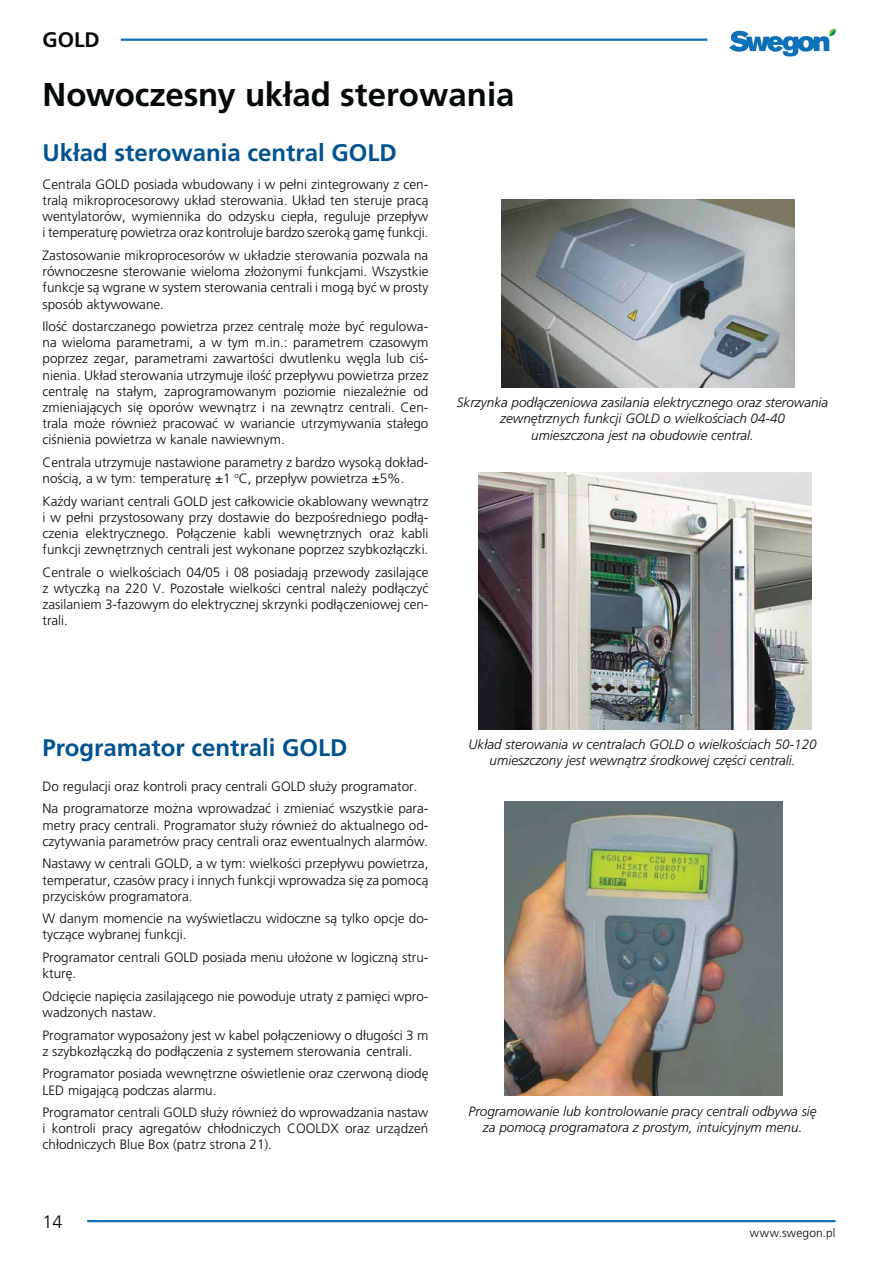
<style>
.page{position:relative;width:893px;height:1263px;background:#fff}
.page>*{position:absolute;margin:0;border:0;box-sizing:border-box;transform-origin:0 0}
.t1{font:700 33px "Frutiger CE";color:#040809}
.t2{font:700 24px "Frutiger CE";color:#00528e}
.t3{font:700 21px "Frutiger CE";color:#040809}
.t4{font:300 18px "Frutiger CE";color:#040809}
.t5{font:300 13.5px/16.2px "Frutiger CE";color:#040809}
.t6{font:italic 300 13.5px/16.2px "Frutiger CE";color:#040809;text-align:center}
.t7{font:300 12px "Frutiger CE";letter-spacing:.01em;color:#040809}
</style>
<div class="page">
<svg style="left:729px;top:29px;width:106px;height:28px"></svg>
<hr style="left:121px;top:39px;width:586px;height:2px;background:#0c71b7">
<hr style="left:87px;top:1220px;width:748px;height:2px;background:#0c71b7">
<img style="left:504px;top:801px;width:278px;height:295px">
<img style="left:478px;top:472px;width:333px;height:257px">
<img style="left:501px;top:200px;width:293px;height:188px">
<h3 class="t3" style="left:42px;top:30px;width:59px">GOLD</h3>
<h1 class="t1" style="left:42px;top:81px;width:473px">Nowoczesny układ sterowania</h1>
<h2 class="t2" style="left:42px;top:142px;width:356px">Układ sterowania central GOLD</h2>
<p class="t5" style="left:43px;top:177px;width:387px;text-align:justify">Centrala GOLD posiada wbudowany i w pełni zintegrowany z cen&shy;tralą mikroprocesorowy układ sterowania. Układ ten steruje pracą wentylatorów, wymiennika do odzysku ciepła, reguluje przepływ i temperaturę powietrza oraz kontroluje bardzo szeroką gamę funkcji.</p>
<p class="t5" style="left:43px;top:248px;width:387px;text-align:justify">Zastosowanie mikroprocesorów w układzie sterowania pozwala na równoczesne sterowanie wieloma złożonymi funkcjami. Wszystkie funkcje są wgrane w system sterowania centrali i mogą być w prosty sposób aktywowane.</p>
<p class="t5" style="left:43px;top:319px;width:387px;text-align:justify">Ilość dostarczanego powietrza przez centralę może być regulowa&shy;na wieloma parametrami, a w tym m.in.: parametrem czasowym poprzez zegar, parametrami zawartości dwutlenku węgla lub ciś&shy;nienia. Układ sterowania utrzymuje ilość przepływu powietrza przez centralę na stałym, zaprogramowanym poziomie niezależnie od zmieniających się oporów wewnątrz i na zewnątrz centrali. Cen&shy;trala może również pracować w wariancie utrzymywania stałego ciśnienia powietrza w kanale nawiewnym.</p>
<p class="t5" style="left:43px;top:455px;width:387px">Centrala utrzymuje nastawione parametry z bardzo wysoką dokład&shy;nością, a w tym: temperaturę ±1 <sup>o</sup>C, przepływ powietrza ±5%.</p>
<p class="t5" style="left:43px;top:494px;width:387px;text-align:justify">Każdy wariant centrali GOLD jest całkowicie okablowany wewnątrz i w pełni przystosowany przy dostawie do bezpośredniego podłą&shy;czenia elektrycznego. Połączenie kabli wewnętrznych oraz kabli funkcji zewnętrznych centrali jest wykonane poprzez szybkozłączki.</p>
<p class="t5" style="left:43px;top:565px;width:387px;text-align:justify">Centrale o wielkościach 04/05 i 08 posiadają przewody zasilające z wtyczką na 220 V. Pozostałe wielkości central należy podłączyć zasilaniem 3-fazowym do elektrycznej skrzynki podłączeniowej cen&shy;trali.</p>
<p class="t6" style="left:457px;top:395px;width:373px">Skrzynka podłączeniowa zasilania elektrycznego oraz sterowania zewnętrznych funkcji GOLD o wielkościach 04-40<br>umieszczona jest na obudowie central.</p>
<h2 class="t2" style="left:42px;top:738px;width:306px">Programator centrali GOLD</h2>
<p class="t5" style="left:42px;top:776px;width:387px;line-height:22.5px">Do regulacji oraz kontroli pracy centrali GOLD służy programator.<br>Na programatorze można wprowadzać i zmieniać wszystkie para-</p>
<p class="t5" style="left:42px;top:817px;width:387px">metry pracy centrali. Programator służy również do aktualnego od&shy;czytywania parametrów pracy centrali oraz ewentualnych alarmów.</p>
<p class="t5" style="left:42px;top:856px;width:387px;text-align:justify">Nastawy w centrali GOLD, a w tym: wielkości przepływu powietrza, temperatur, czasów pracy i innych funkcji wprowadza się za pomocą przycisków programatora.</p>
<p class="t5" style="left:42px;top:911px;width:387px">W danym momencie na wyświetlaczu widoczne są tylko opcje do&shy;tyczące wybranej funkcji.</p>
<p class="t5" style="left:42px;top:950px;width:387px">Programator centrali GOLD posiada menu ułożone w logiczną stru&shy;kturę.</p>
<p class="t5" style="left:42px;top:989px;width:387px">Odcięcie napięcia zasilającego nie powoduje utraty z pamięci wpro&shy;wadzonych nastaw.</p>
<p class="t5" style="left:42px;top:1027px;width:387px">Programator wyposażony jest w kabel połączeniowy o długości 3 m z szybkozłączką do podłączenia z systemem sterowania centrali.</p>
<p class="t5" style="left:42px;top:1066px;width:387px">Programator posiada wewnętrzne oświetlenie oraz czerwoną diodę<br>LED migającą podczas alarmu.</p>
<p class="t5" style="left:42px;top:1105px;width:387px;text-align:justify">Programator centrali GOLD służy również do wprowadzania nastaw i kontroli pracy agregatów chłodniczych COOLDX oraz urządzeń chłodniczych Blue Box (patrz strona 21).</p>
<h3 class="t4" style="left:43px;top:1214px;width:22px">14</h3>
<p class="t6" style="left:468px;top:737px;width:349px">Układ sterowania w centralach GOLD o wielkościach 50-120 umieszczony jest wewnątrz środkowej części centrali.</p>
<p class="t6" style="left:468px;top:1104px;width:349px">Programowanie lub kontrolowanie pracy centrali odbywa się za pomocą programatora z prostym, intuicyjnym menu.</p>
<p class="t7" style="left:750px;top:1228px;width:87px">www.swegon.pl</p>
</div>
